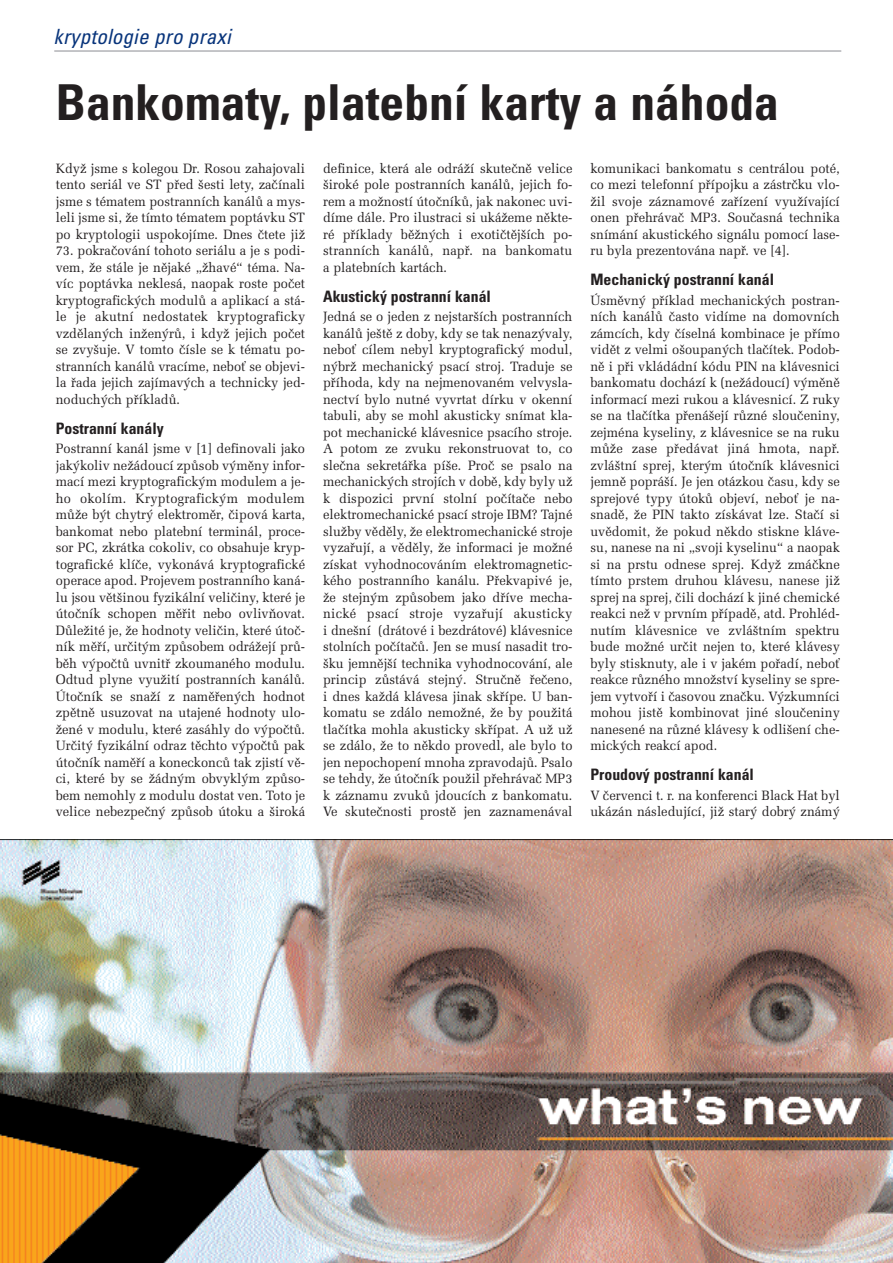
<style>
.page{position:relative;width:893px;height:1263px;background:#fff}
.page>*{position:absolute;margin:0;border:0;box-sizing:border-box;transform-origin:0 0}
.t1{font:700 condensed 49.5px "Univers CE";color:#231f20}
.t2{font:italic condensed 21px "Univers CE";letter-spacing:.01em;color:#08347b}
.t3{font:700 condensed 15.75px "Univers CE";color:#231f20}
.t4{font:13.5px/16.5px "Melior CE";color:#231f20;text-align:justify;scale:.95 1}
</style>
<div class="page">
<hr style="left:54px;top:50px;width:787px;height:2px;background:#b2b3b7">
<img style="left:0;top:840px;width:892px;height:423px">
<h2 class="t2" style="left:53px;top:29px;width:179px">kryptologie pro praxi</h2>
<h1 class="t1" style="left:56px;top:83px;width:724px">Bankomaty, platební karty a náhoda</h1>
<p class="t4" style="left:56px;top:161px;width:264px">KdyÏ jsme s kolegou Dr. Rosou zahajovali tento seriál ve ST pfied ‰esti lety, zaãínali jsme s tématem postranních kanálÛ a mys&shy;leli jsme si, Ïe tímto tématem poptávku ST po kryptologii uspokojíme. Dnes ãtete jiÏ</p>
<p class="t4" style="left:56px;top:243px;width:264px">73. pokraãování tohoto seriálu a je s podi&shy;vem, Ïe stále je nûjaké „Ïhavé“ téma. Na&shy;víc poptávka neklesá, naopak roste poãet kryptografick˘ch modulÛ a aplikací a stá&shy;le je akutní nedostatek kryptograficky vzdûlan˘ch inÏen˘rÛ, i kdyÏ jejich poãet se zvy‰uje. V tomto ãísle se k tématu po&shy;stranních kanálÛ vracíme, neboÈ se objevi&shy;la fiada jejich zajímav˘ch a technicky jed&shy;noduch˘ch pfiíkladÛ.</p>
<p class="t3" style="left:56px;top:422px;width:109px">Postranní kanály</p>
<p class="t4" style="left:56px;top:441px;width:264px">Postranní kanál jsme v [1] definovali jako jak˘koliv neÏádoucí zpÛsob v˘mûny infor&shy;mací mezi kryptografick˘m modulem a je&shy;ho okolím. Kryptografick˘m modulem mÛÏe b˘t chytr˘ elektromûr, ãipová karta, bankomat nebo platební terminál, proce&shy;sor PC, zkrátka cokoliv, co obsahuje kryp&shy;tografické klíãe, vykonává kryptografické operace apod. Projevem postranního kaná&shy;lu jsou vût‰inou fyzikální veliãiny, které je útoãník schopen mûfiit nebo ovlivÀovat.<br>DÛleÏité je, Ïe hodnoty veliãin, které útoã&shy;ník mûfií, urãit˘m zpÛsobem odráÏejí prÛ&shy;bûh v˘poãtÛ uvnitfi zkoumaného modulu.<br>Odtud plyne vyuÏití postranních kanálÛ.<br>Útoãník se snaÏí z namûfien˘ch hodnot zpûtnû usuzovat na utajené hodnoty ulo-Ïené v modulu, které zasáhly do v˘poãtÛ.<br>Urãit˘ fyzikální odraz tûchto v˘poãtÛ pak útoãník namûfií a koneckoncÛ tak zjistí vû&shy;ci, které by se Ïádn˘m obvykl˘m zpÛso&shy;bem nemohly z modulu dostat ven. Toto je velice nebezpeãn˘ zpÛsob útoku a ‰iroká</p>
<p class="t4" style="left:323px;top:161px;width:264px">definice, která ale odráÏí skuteãnû velice ‰iroké pole postranních kanálÛ, jejich fo&shy;rem a moÏností útoãníkÛ, jak nakonec uvi&shy;díme dále. Pro ilustraci si ukáÏeme nûkte&shy;ré pfiíklady bûÏn˘ch i exotiãtûj‰ích po&shy;stranních kanálÛ, napfi. na bankomatu a platebních kartách.</p>
<p class="t3" style="left:323px;top:290px;width:169px">Akustický postranní kanál</p>
<p class="t4" style="left:323px;top:309px;width:264px">Jedná se o jeden z nejstar‰ích postranních kanálÛ je‰tû z doby, kdy se tak nenaz˘valy, neboÈ cílem nebyl kryptografick˘ modul, n˘brÏ mechanick˘ psací stroj. Traduje se pfiíhoda, kdy na nejmenovaném velvysla&shy;nectví bylo nutné vyvrtat dírku v okenní tabuli, aby se mohl akusticky snímat kla&shy;pot mechanické klávesnice psacího stroje.<br>A potom ze zvuku rekonstruovat to, co sleãna sekretáfika pí‰e. Proã se psalo na mechanick˘ch strojích v dobû, kdy byly uÏ k dispozici první stolní poãítaãe nebo elektromechanické psací stroje IBM? Tajné sluÏby vûdûly, Ïe elektromechanické stroje vyzafiují, a vûdûly, Ïe informaci je moÏné získat vyhodnocováním elektromagnetic&shy;kého postranního kanálu. Pfiekvapivé je, Ïe stejn˘m zpÛsobem jako dfiíve mecha&shy;nické psací stroje vyzafiují akusticky i dne‰ní (drátové i bezdrátové) klávesnice stolních poãítaãÛ. Jen se musí nasadit tro-‰ku jemnûj‰í technika vyhodnocování, ale princip zÛstává stejn˘. Struãnû fieãeno, i dnes kaÏdá klávesa jinak skfiípe. U ban&shy;komatu se zdálo nemoÏné, Ïe by pouÏitá tlaãítka mohla akusticky skfiípat. A uÏ uÏ se zdálo, Ïe to nûkdo provedl, ale bylo to jen nepochopení mnoha zpravodajÛ. Psalo se tehdy, Ïe útoãník pouÏil pfiehrávaã MP3 k záznamu zvukÛ jdoucích z bankomatu.<br>Ve skuteãnosti prostû jen zaznamenával</p>
<p class="t4" style="left:590px;top:161px;width:264px">komunikaci bankomatu s centrálou poté, co mezi telefonní pfiípojku a zástrãku vlo-Ïil svoje záznamové zafiízení vyuÏívající onen pfiehrávaã MP3. Souãasná technika snímání akustického signálu pomocí lase&shy;ru byla prezentována napfi. ve [4].</p>
<p class="t3" style="left:590px;top:273px;width:185px">Mechanický postranní kanál</p>
<p class="t4" style="left:590px;top:293px;width:264px">Úsmûvn˘ pfiíklad mechanick˘ch postran&shy;ních kanálÛ ãasto vidíme na domovních zámcích, kdy ãíselná kombinace je pfiímo vidût z velmi o‰oupan˘ch tlaãítek. Podob&shy;nû i pfii vkládádní kódu PIN na klávesnici bankomatu dochází k (neÏádoucí) v˘mûnû informací mezi rukou a klávesnicí. Z ruky se na tlaãítka pfiená‰ejí rÛzné slouãeniny, zejména kyseliny, z klávesnice se na ruku mÛÏe zase pfiedávat jiná hmota, napfi. zvlá‰tní sprej, kter˘m útoãník klávesnici jemnû poprá‰í. Je jen otázkou ãasu, kdy se sprejové typy útokÛ objeví, neboÈ je na&shy;snadû, Ïe PIN takto získávat lze. Staãí si uvûdomit, Ïe pokud nûkdo stiskne kláve&shy;su, nanese na ni „svoji kyselinu“ a naopak si na prstu odnese sprej. KdyÏ zmáãkne tímto prstem druhou klávesu, nanese jiÏ sprej na sprej, ãili dochází k jiné chemické reakci neÏ v prvním pfiípadû, atd. Prohléd&shy;nutím klávesnice ve zvlá‰tním spektru bude moÏné urãit nejen to, které klávesy byly stisknuty, ale i v jakém pofiadí, neboÈ reakce rÛzného mnoÏství kyseliny se spre&shy;jem vytvofií i ãasovou znaãku. V˘zkumníci mohou jistû kombinovat jiné slouãeniny nanesené na rÛzné klávesy k odli‰ení che&shy;mick˘ch reakcí apod.</p>
<p class="t3" style="left:590px;top:768px;width:165px">Proudový postranní kanál</p>
<p class="t4" style="left:590px;top:788px;width:264px">V ãervenci t. r. na konferenci Black Hat byl ukázán následující, jiÏ star˘ dobr˘ znám˘</p>
</div>
